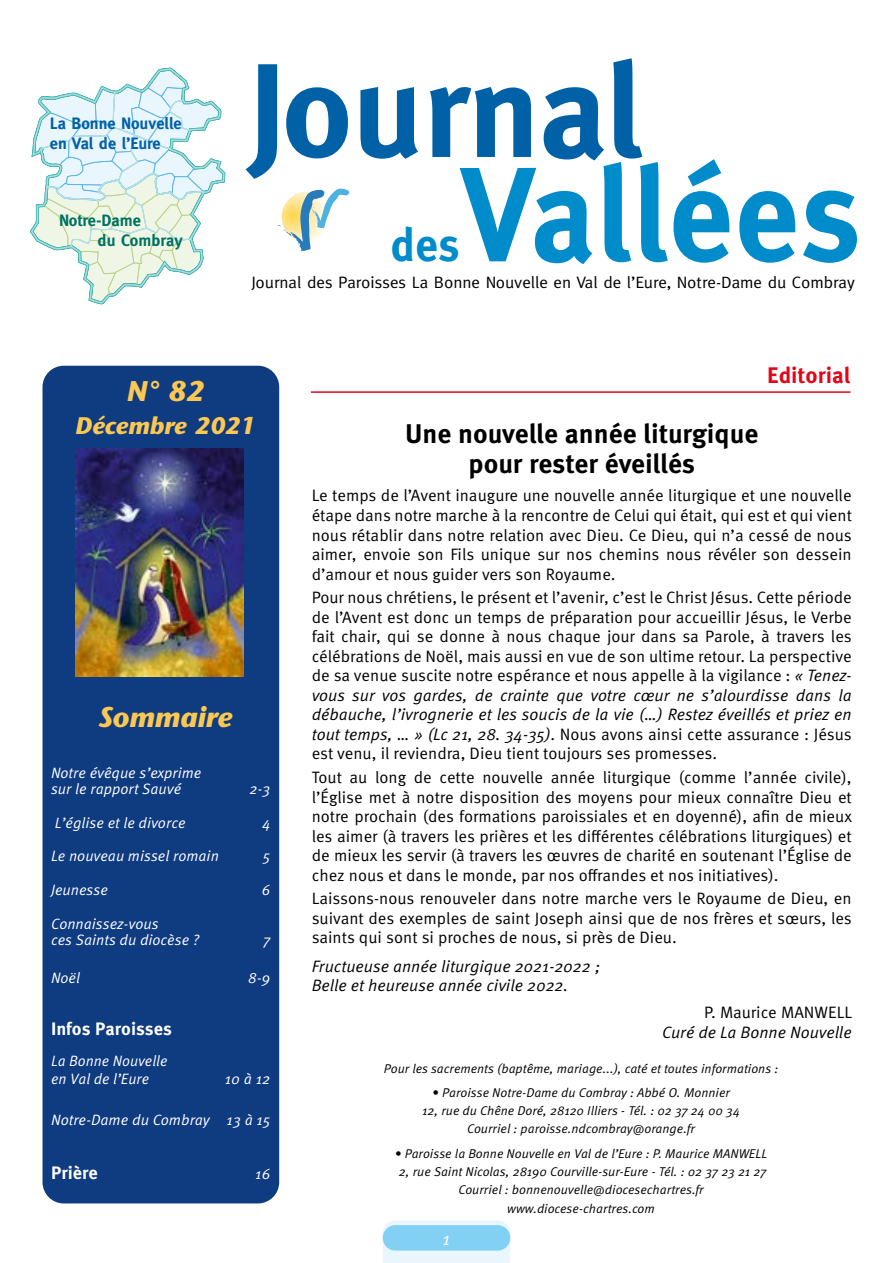
<style>
.page{position:relative;width:893px;height:1263px;background:#fff}
.page>*{position:absolute;margin:0;border:0;box-sizing:border-box;transform-origin:0 0}
.t1{font:700 133.35px "Meta";color:#0061a7}
.t2{font:700 133.35px "Meta";letter-spacing:.02em;color:#008bcb;scale:.95 1}
.t3{font:700 46.8px "Meta";color:#008bcb;scale:.95 1}
.t4{font:italic 700 28.5px "Stone Sans";color:#fdc852}
.t5{font:700 27px/30px "Meta OT";color:#000;text-align:center}
.t6{font:italic 700 24px "Stone Sans";color:#fdc852}
.t7{font:700 22.5px "Meta OT";color:#e30518}
.t8{font:700 18px "Meta OT";color:#fff}
.t9{font:18px "Meta OT Norm Ita";color:#fff}
.t10{font:16.5px/19.5px "Meta OT Norm";color:#000;text-align:justify}
.t11{font:16.5px/19.5px "Meta OT Norm Ita";color:#000}
.t12{font:16.5px "Meta";color:#000}
.t13{font:700 16.5px/19.8px "Meta";color:#0061a7}
.t14{font:700 16.5px/19.8px "Meta";color:#007261}
.t15{font:15px/16.5px "Meta OT Norm Ita";color:#fff}
.t16{font:12.75px/18px "Meta OT Norm Ita";color:#000;text-align:center}
.s1{font-family:"Meta OT Norm Ita"}
</style>
<div class="page">
<svg style="left:383px;top:1220px;width:127px;height:43px;background:#e7f4fd"></svg>
<div style="left:383px;top:1225px;width:127px;height:25px;background:#83d0f5;border-radius:13px"></div>
<svg style="left:31px;top:69px;width:193px;height:235px"></svg>
<svg style="left:277px;top:188px;width:73px;height:64px"></svg>
<div style="left:43px;top:366px;width:236px;height:837px;background:#0f3b80;border-radius:21px"></div>
<hr style="left:311px;top:391px;width:539px;height:2px;background:#e30518">
<img style="left:75px;top:449px;width:168px;height:227px">
<p class="t13" style="left:50px;top:114px;width:133px">La Bonne Nouvelle en Val de l’Eure</p>
<p class="t14" style="left:98px;top:211px;width:87px;text-indent:-38px">Notre-Dame<br>du Combray</p>
<h1 class="t1" style="left:248px;top:34px;width:395px">Journal</h1>
<h1 class="t2" style="left:461px;top:137px;width:423px">Vallées</h1>
<h2 class="t3" style="left:390px;top:217px;width:74px">des</h2>
<p class="t12" style="left:252px;top:273px;width:605px">Journal des Paroisses La Bonne Nouvelle en Val de l’Eure, Notre-Dame du Combray</p>
<h3 class="t4" style="left:126px;top:374px;width:79px">N° 82</h3>
<h3 class="t6" style="left:75px;top:411px;width:182px">Décembre 2021</h3>
<h3 class="t4" style="left:98px;top:700px;width:136px">Sommaire</h3>
<p class="t15" style="left:51px;top:765px;width:152px">Notre évêque s’exprime sur le rapport Sauvé</p>
<p class="t15" style="left:249px;top:781px;width:23px">2-3</p>
<p class="t15" style="left:55px;top:815px;width:132px">L’église et le divorce</p>
<p class="t15" style="left:262px;top:815px;width:10px">4</p>
<p class="t15" style="left:51px;top:848px;width:169px">Le nouveau missel romain</p>
<p class="t15" style="left:263px;top:848px;width:9px">5</p>
<p class="t15" style="left:51px;top:882px;width:58px">Jeunesse</p>
<p class="t15" style="left:262px;top:882px;width:10px">6</p>
<p class="t15" style="left:51px;top:915px;width:150px">Connaissez-vous<br>ces Saints du diocèse ?</p>
<p class="t15" style="left:263px;top:932px;width:9px">7</p>
<p class="t15" style="left:51px;top:969px;width:31px">Noël</p>
<p class="t15" style="left:248px;top:969px;width:24px">8-9</p>
<p class="t8" style="left:51px;top:1017px;width:122px">Infos Paroisses</p>
<p class="t15" style="left:51px;top:1051px;width:118px;line-height:18px">La Bonne Nouvelle en Val de l’Eure</p>
<p class="t15" style="left:225px;top:1070px;width:47px">10 à 12</p>
<p class="t15" style="left:51px;top:1112px;width:221px">Notre-Dame du Combray 13 à 15</p>
<p class="t8" style="left:51px;top:1162px;width:48px">Prière</p>
<p class="t15" style="left:255px;top:1166px;width:17px">16</p>
<h3 class="t7" style="left:767px;top:361px;width:85px">Editorial</h3>
<h3 class="t5" style="left:405px;top:419px;width:355px">Une nouvelle année liturgique pour rester éveillés</h3>
<p class="t10" style="left:312px;top:486px;width:542px">Le temps de l’Avent inaugure une nouvelle année liturgique et une nouvelle étape dans notre marche à la rencontre de Celui qui était, qui est et qui vient nous rétablir dans notre relation avec Dieu. Ce Dieu, qui n’a cessé de nous aimer, envoie son Fils unique sur nos chemins nous révéler son dessein d’amour et nous guider vers son Royaume.</p>
<p class="t10" style="left:312px;top:588px;width:542px">Pour nous chrétiens, le présent et l’avenir, c’est le Christ Jésus. Cette période de l’Avent est donc un temps de préparation pour accueillir Jésus, le Verbe fait chair, qui se donne à nous chaque jour dans sa Parole, à travers les célébrations de Noël, mais aussi en vue de son ultime retour. La perspective de sa venue suscite notre espérance et nous appelle à la vigilance : <span class="s1">« Tenez-</span></p>
<p class="t11" style="left:312px;top:686px;width:541px">vous sur vos gardes, de crainte que votre cœur ne s’alourdisse dans la débauche, l’ivrognerie et les soucis de la vie (…) Restez éveillés et priez en</p>
<p class="t10" style="left:312px;top:724px;width:542px"><span class="s1">tout temps, … » (Lc 21, 28. 34-35)</span>. Nous avons ainsi cette assurance : Jésus est venu, il reviendra, Dieu tient toujours ses promesses.</p>
<p class="t10" style="left:312px;top:768px;width:542px">Tout au long de cette nouvelle année liturgique (comme l’année civile), l’Église met à notre disposition des moyens pour mieux connaître Dieu et notre prochain (des formations paroissiales et en doyenné), afin de mieux les aimer (à travers les prières et les différentes célébrations liturgiques) et de mieux les servir (à travers les œuvres de charité en soutenant l’Église de chez nous et dans le monde, par nos offrandes et nos initiatives).</p>
<p class="t10" style="left:312px;top:889px;width:542px">Laissons-nous renouveler dans notre marche vers le Royaume de Dieu, en suivant des exemples de saint Joseph ainsi que de nos frères et sœurs, les saints qui sont si proches de nous, si près de Dieu.</p>
<p class="t11" style="left:312px;top:956px;width:290px">Fructueuse année liturgique 2021-2022 ;<br>Belle et heureuse année civile 2022.</p>
<p class="t10" style="left:704px;top:1003px;width:149px">P. Maurice MANWELL</p>
<p class="t11" style="left:662px;top:1022px;width:191px">Curé de La Bonne Nouvelle</p>
<p class="t16" style="left:384px;top:1059px;width:396px">Pour les sacrements (baptême, mariage...), caté et toutes informations :</p>
<p class="t16" style="left:422px;top:1084px;width:319px">• Paroisse Notre-Dame du Combray : Abbé O. Monnier<br>12, rue du Chêne Doré, 28120 Illiers - Tél. : 02 37 24 00 34<br>Courriel : paroisse.ndcombray@orange.fr</p>
<p class="t16" style="left:395px;top:1144px;width:374px">• Paroisse la Bonne Nouvelle en Val de l’Eure : P. Maurice MANWELL<br>2, rue Saint Nicolas, 28190 Courville-sur-Eure - Tél. : 02 37 23 21 27<br>Courriel : bonnenouvelle@diocesechartres.fr</p>
<p class="t16" style="left:507px;top:1200px;width:149px">www.diocese-chartres.com</p>
<p class="t9" style="left:443px;top:1228px;width:9px">1</p>
</div>
